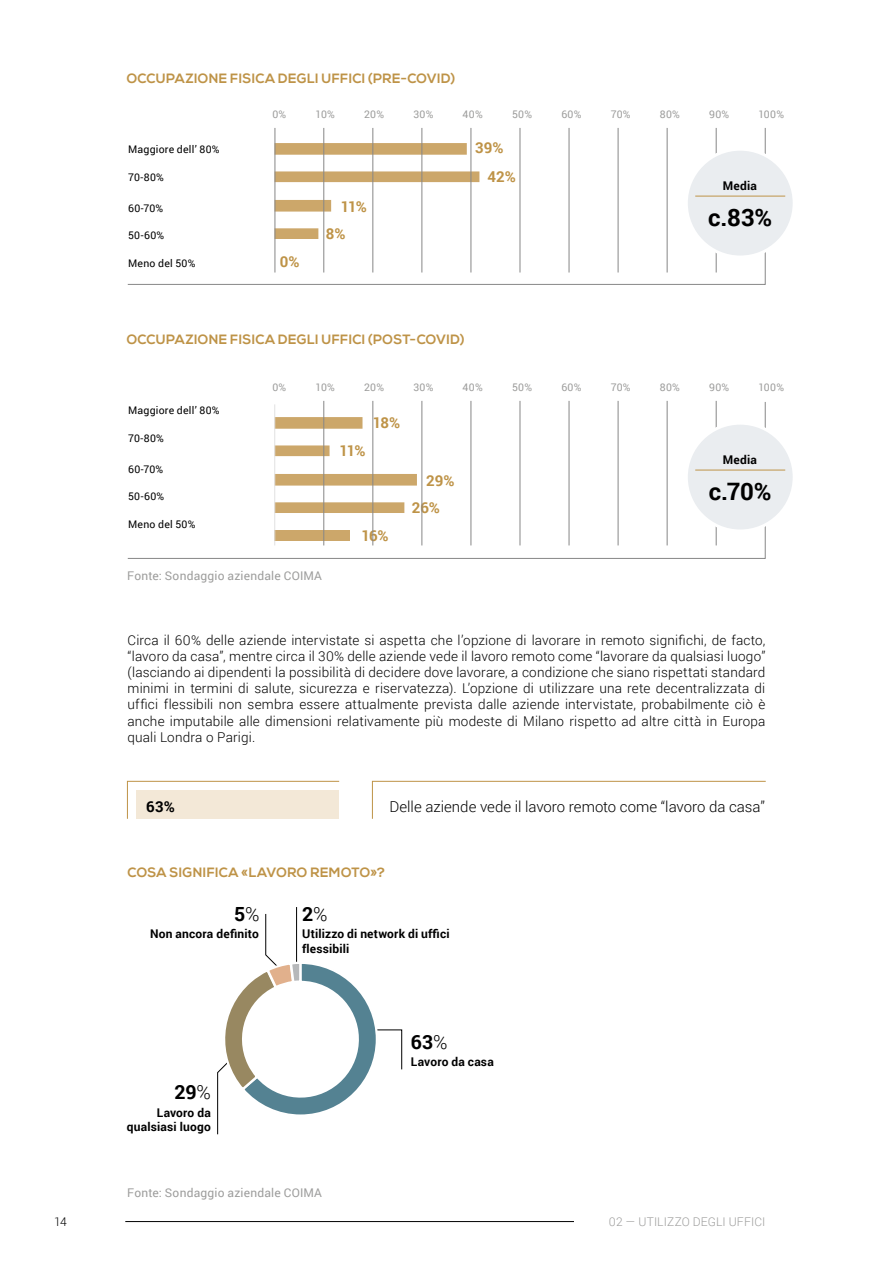
<style>
.page{position:relative;width:893px;height:1263px;background:#fff}
.page>*{position:absolute;margin:0;border:0;box-sizing:border-box;transform-origin:0 0}
.t1{font:700 24px "Roboto";color:#000}
.t2{font:700 19.5px "Roboto";color:#000}
.t3{font:300 15px "Roboto";color:#000}
.t4{font:700 15px/28.7px "Roboto";letter-spacing:-.03em;color:#be9347}
.t5{font:700 15px "Roboto";color:#000}
.t6{font:300 13.5px/16.2px "Roboto";letter-spacing:.015em;color:#000;text-align:justify}
.t7{font:700 13.5px "Nexa";letter-spacing:.025em;color:#be9347}
.t8{font:700 12px/14.4px "Roboto";letter-spacing:.015em;color:#000}
.t9{font:12px "Roboto";letter-spacing:.015em;color:#9d9d9c}
.t10{font:300 12px "Roboto";letter-spacing:.015em;color:#9d9d9c}
.t11{font:300 12px "Roboto";color:#000}
.t12{font:10.5px "Roboto";letter-spacing:.025em;color:#000}
.t13{font:10.5px "Roboto";letter-spacing:.025em;color:#9d9d9c}
.s1{font-weight:300}
</style>
<div class="page">
<hr style="left:125px;top:1221px;width:640px;height:1px;background:#000">
<svg style="left:372px;top:781px;width:394px;height:38px"></svg>
<svg style="left:127px;top:781px;width:213px;height:38px"></svg>
<hr style="left:296px;top:907px;width:1px;height:59px;background:#000">
<svg style="left:217px;top:913px;width:185px;height:222px"></svg>
<div style="left:574px;top:1213px;width:191px;height:13px;background:#fff"></div>
<svg style="left:127px;top:128px;width:639px;height:157px"></svg>
<svg style="left:276px;top:143px;width:203px;height:96px"></svg>
<hr style="left:324px;top:128px;width:1px;height:144px;background:#878787">
<hr style="left:373px;top:128px;width:1px;height:144px;background:#878787">
<hr style="left:422px;top:128px;width:1px;height:144px;background:#878787">
<hr style="left:569px;top:128px;width:1px;height:144px;background:#878787">
<hr style="left:471px;top:128px;width:1px;height:144px;background:#878787">
<hr style="left:618px;top:128px;width:1px;height:144px;background:#878787">
<hr style="left:520px;top:128px;width:1px;height:144px;background:#878787">
<hr style="left:667px;top:128px;width:1px;height:144px;background:#878787">
<hr style="left:716px;top:128px;width:1px;height:144px;background:#878787">
<hr style="left:275px;top:128px;width:1px;height:144px;background:#878787">
<svg style="left:127px;top:402px;width:639px;height:157px"></svg>
<svg style="left:275px;top:417px;width:142px;height:96px"></svg>
<div style="left:275px;top:530px;width:75px;height:10px;background:#cca76a"></div>
<hr style="left:324px;top:401px;width:1px;height:144px;background:#878787">
<hr style="left:373px;top:401px;width:1px;height:144px;background:#878787">
<hr style="left:422px;top:401px;width:1px;height:144px;background:#878787">
<hr style="left:569px;top:401px;width:1px;height:144px;background:#878787">
<hr style="left:471px;top:401px;width:1px;height:144px;background:#878787">
<hr style="left:618px;top:401px;width:1px;height:144px;background:#878787">
<hr style="left:520px;top:401px;width:1px;height:144px;background:#878787">
<hr style="left:667px;top:401px;width:1px;height:144px;background:#878787">
<hr style="left:716px;top:401px;width:1px;height:144px;background:#878787">
<hr style="left:274px;top:404px;width:1px;height:141px;background:#e1e1e1">
<div style="left:686px;top:149px;width:108px;height:108px;background:#eaedf0;border-radius:50%"></div>
<div style="left:685px;top:148px;width:111px;height:111px;border:3px solid #fff;border-radius:50%"></div>
<hr style="left:695px;top:196px;width:90px;height:1px;background:#be9347">
<div style="left:686px;top:423px;width:108px;height:108px;background:#eaedf0;border-radius:50%"></div>
<div style="left:685px;top:422px;width:111px;height:110px;border:3px solid #fff;border-radius:50%"></div>
<hr style="left:695px;top:470px;width:90px;height:1px;background:#be9347">
<p class="t11" style="left:54px;top:1213px;width:14px">14</p>
<p class="t7" style="left:127px;top:71px;width:330px">OCCUPAZIONE FISICA DEGLI UFFICI (PRE-COVID)</p>
<p class="t13" style="left:272px;top:107px;width:15px">0%</p>
<p class="t13" style="left:316px;top:107px;width:21px">10%</p>
<p class="t13" style="left:364px;top:107px;width:21px">20%</p>
<p class="t13" style="left:413px;top:107px;width:21px">30%</p>
<p class="t13" style="left:463px;top:107px;width:22px">40%</p>
<p class="t13" style="left:512px;top:107px;width:22px">50%</p>
<p class="t13" style="left:561px;top:107px;width:22px">60%</p>
<p class="t13" style="left:611px;top:107px;width:21px">70%</p>
<p class="t13" style="left:660px;top:107px;width:22px">80%</p>
<p class="t13" style="left:709px;top:107px;width:22px">90%</p>
<p class="t13" style="left:758px;top:107px;width:27px">100%</p>
<p class="t12" style="left:128px;top:142px;width:93px">Maggiore dell’ 80%</p>
<p class="t12" style="left:128px;top:170px;width:37px">70-80%</p>
<p class="t4" style="left:488px;top:133px;width:30px;text-indent:-12px">39%<br>42%</p>
<p class="t8" style="left:723px;top:178px;width:36px">Media</p>
<p class="t12" style="left:128px;top:201px;width:37px">60-70%</p>
<p class="t4" style="left:341px;top:191px;width:27px">11%</p>
<h1 class="t1" style="left:708px;top:200px;width:66px">c.83%</h1>
<p class="t12" style="left:128px;top:228px;width:38px">50-60%</p>
<p class="t4" style="left:326px;top:219px;width:21px">8%</p>
<p class="t12" style="left:128px;top:255px;width:69px">Meno del 50%</p>
<p class="t4" style="left:280px;top:246px;width:21px">0%</p>
<p class="t7" style="left:127px;top:332px;width:339px">OCCUPAZIONE FISICA DEGLI UFFICI (POST-COVID)</p>
<p class="t12" style="left:128px;top:403px;width:93px">Maggiore dell’ 80%</p>
<p class="t12" style="left:128px;top:431px;width:37px">70-80%</p>
<p class="t12" style="left:128px;top:462px;width:37px">60-70%</p>
<p class="t12" style="left:128px;top:489px;width:38px">50-60%</p>
<p class="t12" style="left:128px;top:517px;width:69px">Meno del 50%</p>
<p class="t13" style="left:272px;top:380px;width:15px">0%</p>
<p class="t13" style="left:316px;top:380px;width:21px">10%</p>
<p class="t13" style="left:364px;top:380px;width:21px">20%</p>
<p class="t13" style="left:413px;top:380px;width:21px">30%</p>
<p class="t13" style="left:463px;top:380px;width:22px">40%</p>
<p class="t13" style="left:512px;top:380px;width:22px">50%</p>
<p class="t13" style="left:561px;top:380px;width:22px">60%</p>
<p class="t13" style="left:611px;top:380px;width:21px">70%</p>
<p class="t13" style="left:660px;top:380px;width:22px">80%</p>
<p class="t13" style="left:709px;top:380px;width:22px">90%</p>
<p class="t13" style="left:758px;top:380px;width:27px">100%</p>
<p class="t4" style="left:340px;top:436px;width:27px">11%</p>
<p class="t4" style="left:373px;top:408px;width:29px">18%</p>
<p class="t4" style="left:361px;top:520px;width:29px">16%</p>
<p class="t4" style="left:426px;top:465px;width:30px">29%</p>
<p class="t4" style="left:412px;top:493px;width:29px">26%</p>
<p class="t8" style="left:723px;top:452px;width:36px">Media</p>
<h1 class="t1" style="left:709px;top:474px;width:64px">c.70%</h1>
<p class="t9" style="left:127px;top:567px;width:196px">Fonte: Sondaggio aziendale COIMA</p>
<p class="t6" style="left:128px;top:631px;width:639px">Circa il 60% delle aziende intervistate si aspetta che l’opzione di lavorare in remoto significhi, de facto, “lavoro da casa”, mentre circa il 30% delle aziende vede il lavoro remoto come “lavorare da qualsiasi luogo” (lasciando ai dipendenti la possibilità di decidere dove lavorare, a condizione che siano rispettati standard minimi in termini di salute, sicurezza e riservatezza). L’opzione di utilizzare una rete decentralizzata di uffici flessibili non sembra essere attualmente prevista dalle aziende intervistate, probabilmente ciò è anche imputabile alle dimensioni relativamente più modeste di Milano rispetto ad altre città in Europa quali Londra o Parigi.</p>
<p class="t5" style="left:146px;top:796px;width:30px">63%</p>
<p class="t3" style="left:390px;top:796px;width:377px">Delle aziende vede il lavoro remoto come “lavoro da casa”</p>
<p class="t7" style="left:128px;top:864px;width:259px">COSA SIGNIFICA «LAVORO REMOTO»?</p>
<h2 class="t2" style="left:234px;top:900px;width:27px">5<span class="s1">%</span></h2>
<h2 class="t2" style="left:302px;top:900px;width:27px">2<span class="s1">%</span></h2>
<p class="t8" style="left:150px;top:926px;width:110px">Non ancora definito</p>
<h2 class="t2" style="left:174px;top:1078px;width:38px">29<span class="s1">%</span></h2>
<p class="t8" style="left:127px;top:1105px;width:85px;text-align:right">Lavoro da qualsiasi luogo</p>
<p class="t8" style="left:302px;top:926px;width:149px">Utilizzo di network di uffici flessibili</p>
<h2 class="t2" style="left:411px;top:1028px;width:38px">63<span class="s1">%</span></h2>
<p class="t8" style="left:411px;top:1054px;width:84px">Lavoro da casa</p>
<p class="t9" style="left:127px;top:1184px;width:196px">Fonte: Sondaggio aziendale COIMA</p>
<p class="t10" style="left:609px;top:1213px;width:158px">02 — UTILIZZO DEGLI UFFICI</p>
</div>
